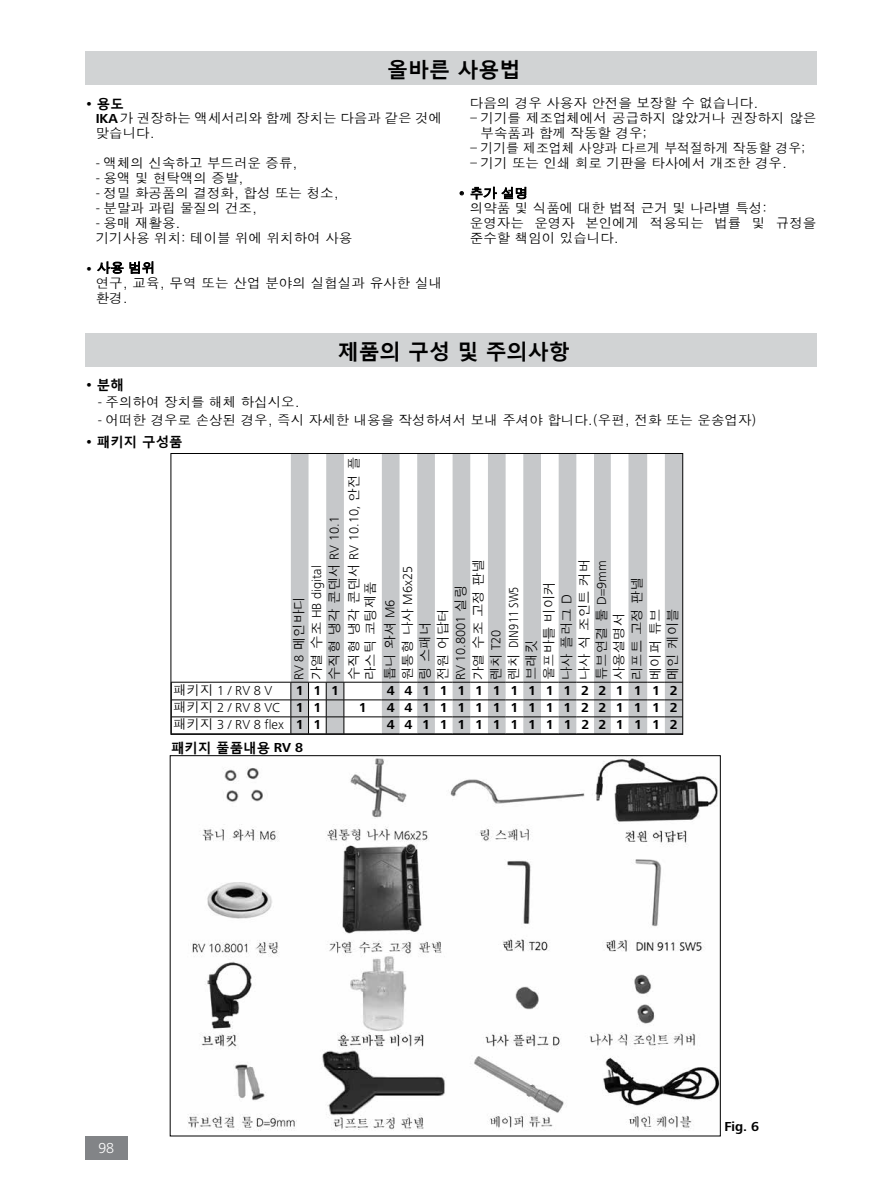
<style>
.page{position:relative;width:893px;height:1187px;background:#fff}
.page>*{position:absolute;margin:0;border:0;box-sizing:border-box;transform-origin:0 0}
.t1{font:700 21px "Malgun Gothic";color:#000}
.t2{font:300 15px "Frutiger Next IKA";color:#fff}
.t3{font:13.5px/17.7px "Dotum";color:#000}
.t4{font:700 13.5px "Frutiger Next IKA";letter-spacing:.72em;color:#000}
.t5{font:300 13.5px "Frutiger Next IKA";color:#000}
.t6{font:700 13.5px "Malgun Gothic";color:#000}
.t7{font:300 condensed 13.5px/17.7px "Frutiger Next IKA";color:#000}
.s1{font-family:"Frutiger Next IKA"}
.s2{font-family:"Frutiger Next IKA";font-weight:700}
.s3{font-family:"Frutiger Next IKA";font-weight:300}
.s4{font-family:"Dotum";font-weight:400}
.s5{font-family:"Dotum";font-weight:400;font-stretch:normal}
.s6{font-stretch:normal}
.s7{font-weight:700}
</style>
<div class="page">
<div style="left:85px;top:1135px;width:43px;height:24px;background:#828487"></div>
<div style="left:85px;top:51px;width:731px;height:33px;background:#d1d3d4"></div>
<svg style="left:97px;top:261px;width:57px;height:13px"></svg>
<svg style="left:460px;top:191px;width:4px;height:4px"></svg>
<svg style="left:471px;top:187px;width:55px;height:13px"></svg>
<div style="left:85px;top:333px;width:731px;height:33px;background:#d1d3d4"></div>
<img style="left:187px;top:758px;width:531px;height:372px">
<svg style="left:382px;top:455px;width:299px;height:277px;fill:#c6c8ca"></svg>
<hr style="left:171px;top:716px;width:120px;height:1px;background:#000">
<hr style="left:344px;top:716px;width:38px;height:1px;background:#000">
<hr style="left:171px;top:699px;width:120px;height:1px;background:#000">
<hr style="left:344px;top:699px;width:38px;height:1px;background:#000">
<hr style="left:171px;top:682px;width:120px;height:1px;background:#000">
<hr style="left:344px;top:682px;width:38px;height:1px;background:#000">
<svg style="left:291px;top:455px;width:54px;height:277px"></svg>
<svg style="left:382px;top:682px;width:299px;height:1px"></svg>
<svg style="left:382px;top:699px;width:299px;height:1px"></svg>
<svg style="left:382px;top:716px;width:299px;height:1px"></svg>
<div style="left:171px;top:453px;width:512px;height:281px;border:1px solid #000"></div>
<h1 class="t1" style="left:387px;top:56px;width:135px">올바른 사용법</h1>
<p class="t6" style="left:85px;top:95px;width:40px"><span class="s1">•</span> 용도</p>
<p class="t3" style="left:96px;top:110px;width:348px;line-height:15px"><span class="s2">IKA</span>가 권장하는 액세서리와 함께 장치는 다음과 같은 것에 맞습니다.</p>
<p class="t3" style="left:96px;top:154px;width:203px"><span class="s3">-</span> 액체의 신속하고 부드러운 증류,</p>
<p class="t3" style="left:96px;top:169px;width:149px"><span class="s3">-</span> 용액 및 현탁액의 증발,</p>
<p class="t3" style="left:96px;top:184px;width:245px"><span class="s3">-</span> 정밀 화공품의 결정화, 합성 또는 청소,</p>
<p class="t3" style="left:96px;top:199px;width:163px"><span class="s3">-</span> 분말과 과립 물질의 건조,</p>
<p class="t3" style="left:96px;top:215px;width:258px;line-height:15px"><span class="s3">-</span> 용매 재활용.<br>기기사용 위치: 테이블 위에 위치하여 사용</p>
<p class="t3" style="left:96px;top:260px;width:348px;line-height:15px;text-indent:-11px"><span class="s2">•</span> 사용 범위<br>연구, 교육, 무역 또는 산업 분야의 실험실과 유사한 실내 환경.</p>
<p class="t3" style="left:470px;top:94px;width:290px">다음의 경우 사용자 안전을 보장할 수 없습니다.</p>
<p class="t3" style="left:480px;top:111px;width:337px;line-height:15px;text-indent:-11px">- 기기를 제조업체에서 공급하지 않았거나 권장하지 않은 부속품과 함께 작동할 경우;</p>
<p class="t3" style="left:470px;top:139px;width:337px">- 기기를 제조업체 사양과 다르게 부적절하게 작동할 경우;</p>
<p class="t3" style="left:470px;top:154px;width:319px">- 기기 또는 인쇄 회로 기판을 타사에서 개조한 경우.</p>
<p class="t3" style="left:470px;top:186px;width:348px;line-height:15px;text-indent:-11px">• 추가 설명<br>의약품 및 식품에 대한 법적 근거 및 나라별 특성: 운영자는 운영자 본인에게 적용되는 법률 및 규정을 준수할 책임이 있습니다.</p>
<h1 class="t1" style="left:338px;top:338px;width:234px">제품의 구성 및 주의사항</h1>
<p class="t6" style="left:85px;top:375px;width:40px"><span class="s1">•</span> 분해</p>
<p class="t3" style="left:98px;top:393px;width:203px"><span class="s3">-</span> 주의하여 장치를 해체 하십시오.</p>
<p class="t3" style="left:98px;top:411px;width:660px"><span class="s3">-</span> 어떠한 경우로 손상된 경우, 즉시 자세한 내용을 작성하셔서 보내 주셔야 합니다.(우편, 전화 또는 운송업자)</p>
<p class="t6" style="left:85px;top:432px;width:99px"><span class="s1">•</span> 패키지 구성품</p>
<p class="t3" style="left:324px;top:680px;width:225px;line-height:19.6px;rotate:-90deg">수직형 냉각 콘덴서 <span class="s3">RV 10.1<br></span>수직형 냉각 콘덴서 <span class="s3">RV 10.10,</span> 안전 플</p>
<p class="t3" style="left:522px;top:680px;width:123px;rotate:-90deg">브래킷<br>울프바틀 비이커 나사 플러그 D<br>나사 식 조인트 커버 튜브연결 툴 <span class="s3">D=9mm </span>사용설명서<br>리프트 고정 판넬 베이퍼 튜브<br>메인 케이블</p>
<p class="t3" style="left:470px;top:680px;width:123px;rotate:-90deg">가열 수조 고정 판넬</p>
<p class="t5" style="left:309px;top:680px;width:116px;rotate:-90deg"><span class="s4">가열 수조</span> HB digital</p>
<p class="t3" style="left:399px;top:680px;width:116px;rotate:-90deg">원통형 나사 <span class="s3">M6x25 </span>링 스패너<br>전원 어답터</p>
<p class="t3" style="left:360px;top:680px;width:101px;line-height:19.6px;rotate:-90deg">라스틱 코팅제품 톱니 와셔 <span class="s3">M6</span></p>
<p class="t5" style="left:453px;top:680px;width:97px;rotate:-90deg">RV 10.8001 <span class="s4">실링</span></p>
<p class="t7" style="left:487px;top:680px;width:96px;rotate:-90deg"><span class="s5">렌치</span> <span class="s6">T20<br></span><span class="s5">렌치</span> DIN911 SW5</p>
<p class="t3" style="left:290px;top:680px;width:86px;rotate:-90deg"><span class="s3">RV 8</span> 메인바디</p>
<p class="t5" style="left:173px;top:682px;width:101px"><span class="s4">패키지</span> 1 / RV 8 V</p>
<p class="t4" style="left:296px;top:682px;width:45px">111</p>
<p class="t4" style="left:387px;top:682px;width:292px">44111111111221112</p>
<p class="t5" style="left:173px;top:699px;width:150px"><span class="s4">패키지</span> 2 / RV 8 VC <span class="s7">1 1</span></p>
<p class="t4" style="left:359px;top:699px;width:9px">1</p>
<p class="t4" style="left:387px;top:699px;width:292px">44111111111221112</p>
<p class="t5" style="left:173px;top:716px;width:150px"><span class="s4">패키지</span> 3 / RV 8 flex <span class="s7">1 1</span></p>
<p class="t4" style="left:387px;top:716px;width:292px">44111111111221112</p>
<p class="t6" style="left:171px;top:738px;width:133px">패키지 풀품내용 <span class="s1">RV 8</span></p>
<p class="t2" style="left:98px;top:1139px;width:17px">98</p>
<p class="t4" style="left:725px;top:1118px;width:36px">Fig. 6</p>
</div>
